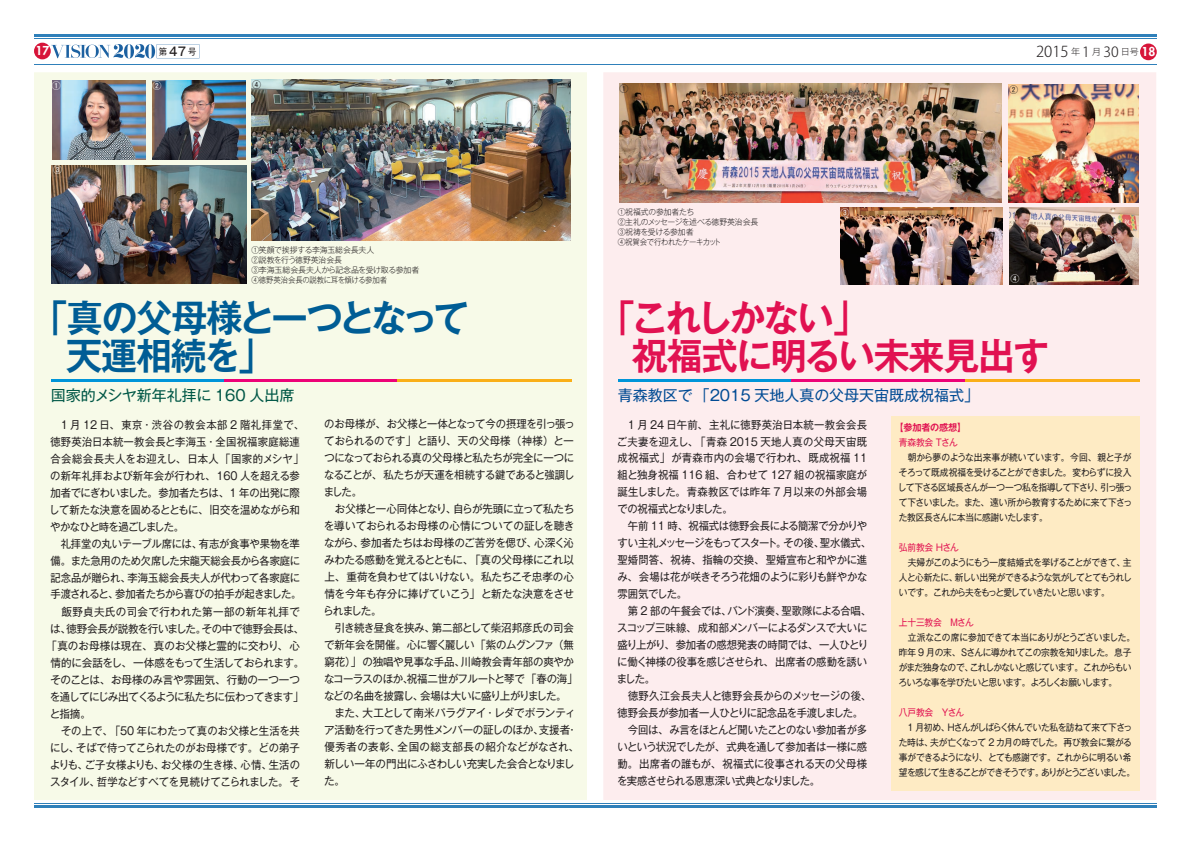
<style>
.page{position:relative;width:1191px;height:842px;background:#fff}
.page>*{position:absolute;margin:0;border:0;box-sizing:border-box;transform-origin:0 0}
.t1{font:700 37.1px/38px "Gothic MB101 Pro De";letter-spacing:-.04em;color:#e11151}
.t2{font:700 37.1px/38px "Gothic MB101 Pro De";letter-spacing:-.03em;color:#005d95}
.t3{font:15px "Gothic MB101 Pro";color:#014b94}
.t4{font:15px "Gothic MB101 Pro";color:#005746}
.t5{font:300 15px "Koz Go Pro";color:#231f20}
.t6{font:800 12px "Futura";color:#fff}
.t7{font:11px/17px "Gothic MB101 Pro";letter-spacing:-.02em;color:#231f20;scale:.94 1}
.t8{font:11px "Gothic MB101 Pro";letter-spacing:-.02em;color:#231f20;scale:.96 1}
.t9{font:11px "Gothic MB101 Pro";letter-spacing:-.05em;color:#231f20;scale:.94 1}
.t10{font:11px "Gothic MB101 Pro";letter-spacing:-.07em;color:#231f20;scale:.96 1}
.t11{font:11px "Gothic MB101 Pro";letter-spacing:.01em;color:#231f20;scale:.94 1}
.t12{font:11px "Gothic MB101 Pro";letter-spacing:-.045em;color:#231f20;scale:.96 1}
.t13{font:11px "Gothic MB101 Pro";letter-spacing:.055em;color:#231f20;scale:.94 1}
.t14{font:11px "Gothic MB101 Pro";letter-spacing:.02em;color:#231f20;scale:.94 1}
.t15{font:11px "Gothic MB101 Pro";letter-spacing:.04em;color:#231f20;scale:.94 1}
.t16{font:11px "Gothic MB101 Pro";color:#231f20;scale:.96 1}
.t17{font:11px "Gothic MB101 Pro";letter-spacing:.025em;color:#231f20;scale:.96 1}
.t18{font:11px "Gothic MB101 Pro";letter-spacing:-.075em;color:#231f20;scale:.94 1}
.t19{font:9.5px/15px "Gothic MB101 Pro";letter-spacing:-.065em;color:#231f20;text-align:justify;scale:.92 1}
.t20{font:9.5px "Gothic MB101 Pro";letter-spacing:-.02em;color:#e11151;scale:.92 1}
.t21{font:700 9.5px "Gothic MB101 Pro De";letter-spacing:-.02em;color:#e11151;scale:.96 1}
.t22{font:9px "Gothic MB101 Pro";color:#fff}
.t23{font:9px "Gothic MB101 Pro";color:#231f20;scale:.92 1}
.t24{font:9px "Gothic MB101 Pro";color:#231f20}
.t25{font:300 8px/10px "Gothic MB101 Pro";letter-spacing:-.01em;color:#231f20}
.t26{font:300 8px/10px "Gothic MB101 Pro";letter-spacing:-.03em;color:#231f20}
.s1{font-weight:500;font-size:12px}
.s2{font-size:14px}
.s3{font-family:"Futura";font-weight:800;font-size:12px;color:#fff}
</style>
<div class="page">
<hr style="left:34px;top:34px;width:1123px;height:2px;background:#2f80ba">
<hr style="left:34px;top:38px;width:1123px;height:1px;background:#2f80ba">
<hr style="left:34px;top:803px;width:1123px;height:1px;background:#2f80ba">
<hr style="left:34px;top:805px;width:1123px;height:2px;background:#2f80ba">
<hr style="left:34px;top:64px;width:1123px;height:1px;background:#2f80ba">
<div style="left:1140px;top:44px;width:16px;height:16px;background:#d71439;border-radius:50%"></div>
<svg style="left:51px;top:44px;width:148px;height:14px"></svg>
<div style="left:34px;top:43px;width:17px;height:16px;background:#d71439;border-radius:50%"></div>
<div style="left:34px;top:72px;width:553px;height:728px;background:#f7fae8"></div>
<div style="left:603px;top:72px;width:553px;height:728px;background:#fdedee"></div>
<hr style="left:51px;top:379px;width:175px;height:3px;background:#0095d9">
<hr style="left:224px;top:379px;width:175px;height:3px;background:#ed0277">
<hr style="left:397px;top:379px;width:175px;height:3px;background:#faaf18">
<hr style="left:618px;top:379px;width:175px;height:3px;background:#0095d9">
<hr style="left:791px;top:379px;width:175px;height:3px;background:#ed0277">
<hr style="left:964px;top:379px;width:175px;height:3px;background:#faaf18">
<img style="left:252px;top:80px;width:318px;height:161px">
<img style="left:52px;top:165px;width:194px;height:118px">
<img style="left:52px;top:80px;width:94px;height:80px">
<img style="left:152px;top:80px;width:94px;height:80px">
<div style="left:891px;top:417px;width:249px;height:374px;background:#feebc4"></div>
<img style="left:619px;top:84px;width:382px;height:119px">
<img style="left:840px;top:207px;width:162px;height:78px">
<img style="left:1009px;top:207px;width:129px;height:78px">
<img style="left:1008px;top:84px;width:130px;height:118px">
<p class="t6" style="left:36px;top:43px;width:15px">17</p>
<p class="t23" style="left:159px;top:44px;width:42px">第<span class="s1">47</span>号</p>
<h2 class="t5" style="left:1036px;top:42px;width:121px">2015 <sup>年</sup> <span class="s2">1</span> <sup>月</sup> <span class="s2">30</span> <sup>日号</sup> <span class="s3">18</span></h2>
<p class="t22" style="left:52px;top:78px;width:10px">①</p>
<p class="t22" style="left:152px;top:78px;width:10px">②</p>
<p class="t22" style="left:53px;top:162px;width:10px">③</p>
<p class="t24" style="left:252px;top:77px;width:10px">④</p>
<p class="t25" style="left:251px;top:244px;width:169px">①笑顔で挨拶する李海玉総会長夫人 　<br>②説教を行う徳野英治会長<br>③李海玉総会長夫人から記念品を受け取る参加者<br>④徳野英治会長の説教に耳を傾ける参加者</p>
<p class="t24" style="left:619px;top:81px;width:10px">①</p>
<p class="t24" style="left:1009px;top:82px;width:10px">②</p>
<p class="t26" style="left:617px;top:206px;width:142px">①祝福式の参加者たち 　<br>②主礼のメッセージを述べる徳野英治会長<br>③祝祷を受ける参加者<br>④祝賀会で行われたケーキカット</p>
<p class="t22" style="left:840px;top:205px;width:10px">③</p>
<p class="t22" style="left:1010px;top:271px;width:10px">④</p>
<h1 class="t2" style="left:66px;top:294px;width:404px;text-indent:-34px">「真の父母様と一つとなって天運相続を」</h1>
<h1 class="t1" style="left:632px;top:294px;width:419px;text-indent:-33px">「これしかない」<br>祝福式に明るい未来見出す</h1>
<h2 class="t4" style="left:51px;top:382px;width:245px">国家的メシヤ新年礼拝に 160 人出席</h2>
<h2 class="t3" style="left:618px;top:382px;width:363px">青森教区で「2015 天地人真の父母天宙既成祝福式」</h2>
<p class="t13" style="left:50px;top:415px;width:271px">　1 月 12 日、東京・渋谷の教会本部 2 階礼拝堂で、</p>
<p class="t14" style="left:50px;top:432px;width:267px">徳野英治日本統一教会長と李海玉・全国祝福家庭総連</p>
<p class="t15" style="left:50px;top:449px;width:271px">合会総会長夫人をお迎えし、日本人「国家的メシヤ」</p>
<p class="t7" style="left:50px;top:465px;width:267px">の新年礼拝および新年会が行われ、160 人を超える参</p>
<p class="t7" style="left:50px;top:482px;width:267px">加者でにぎわいました。参加者たちは、1 年の出発に際</p>
<p class="t7" style="left:49px;top:499px;width:268px">して新たな決意を固めるとともに、旧交を温めながら和</p>
<p class="t18" style="left:50px;top:517px;width:144px">やかなひと時を過ごしました。</p>
<p class="t7" style="left:50px;top:533px;width:267px">　礼拝堂の丸いテーブル席には、有志が食事や果物を準</p>
<p class="t7" style="left:50px;top:550px;width:267px">備。また急用のため欠席した宋龍天総会長から各家庭に</p>
<p class="t7" style="left:50px;top:567px;width:267px">記念品が贈られ、李海玉総会長夫人が代わって各家庭に</p>
<p class="t9" style="left:50px;top:585px;width:269px">手渡されると、参加者たちから喜びの拍手が起きました。</p>
<p class="t17" style="left:50px;top:602px;width:261px">　飯野貞夫氏の司会で行われた第一部の新年礼拝で</p>
<p class="t8" style="left:50px;top:619px;width:266px">は、徳野会長が説教を行いました。その中で徳野会長は、</p>
<p class="t16" style="left:47px;top:636px;width:265px">「真のお母様は現在、真のお父様と霊的に交わり、心</p>
<p class="t12" style="left:50px;top:653px;width:266px">情的に会話をし、一体感をもって生活しておられます。</p>
<p class="t8" style="left:50px;top:670px;width:261px">そのことは、お母様のみ言や雰囲気、行動の一つ一つ</p>
<p class="t10" style="left:50px;top:687px;width:266px">を通してにじみ出てくるように私たちに伝わってきます」</p>
<p class="t8" style="left:50px;top:704px;width:44px">と指摘。</p>
<p class="t7" style="left:50px;top:720px;width:267px">　その上で、「50 年にわたって真のお父様と生活を共</p>
<p class="t7" style="left:50px;top:737px;width:267px">にし、そばで侍ってこられたのがお母様です。どの弟子</p>
<p class="t11" style="left:50px;top:755px;width:268px">よりも、ご子女様よりも、お父様の生き様、心情、生活の</p>
<p class="t7" style="left:50px;top:771px;width:267px">スタイル、哲学などすべてを見続けてこられました。そ</p>
<p class="t7" style="left:323px;top:414px;width:274px">のお母様が、お父様と一体となって今の摂理を引っ張っておられるのです」と語り、天の父母様（神様）と一つになっておられる真の父母様と私たちが完全に一つになることが、私たちが天運を相続する鍵であると強調しました。<br>　お父様と一心同体となり、自らが先頭に立って私たちを導いておられるお母様の心情についての証しを聴きながら、参加者たちはお母様のご苦労を偲び、心深く沁みわたる感動を覚えるとともに、「真の父母様にこれ以上、重荷を負わせてはいけない。私たちこそ忠孝の心情を今年も存分に捧げていこう」と新たな決意をさせられました。<br>　引き続き昼食を挟み、第二部として柴沼邦彦氏の司会で新年会を開催。心に響く麗しい「紫のムグンファ（無窮花）」の独唱や見事な手品、川崎教会青年部の爽やかなコーラスのほか、祝福二世がフルートと琴で「春の海」などの名曲を披露し、会場は大いに盛り上がりました。　また、大工として南米パラグアイ・レダでボランティア活動を行ってきた男性メンバーの証しのほか、支援者・優秀者の表彰、全国の総支部長の紹介などがなされ、新しい一年の門出にふさわしい充実した会合となりました。</p>
<p class="t7" style="left:617px;top:414px;width:272px">　1 月 24 日午前、主礼に徳野英治日本統一教会会長ご夫妻を迎えし、「青森 2015 天地人真の父母天宙既成祝福式」が青森市内の会場で行われ、既成祝福 11組と独身祝福 116 組、合わせて 127 組の祝福家庭が誕生しました。青森教区では昨年 7 月以来の外部会場での祝福式となりました。<br>　午前 11 時、祝福式は徳野会長による簡潔で分かりやすい主礼メッセージをもってスタート。その後、聖水儀式、聖婚問答、祝祷、指輪の交換、聖婚宣布と和やかに進み、会場は花が咲きそろう花畑のように彩りも鮮やかな雰囲気でした。<br>　第 2 部の午餐会では、バンド演奏、聖歌隊による合唱、スコップ三味線、成和部メンバーによるダンスで大いに盛り上がり、参加者の感想発表の時間では、一人ひとりに働く神様の役事を感じさせられ、出席者の感動を誘いました。<br>　徳野久江会長夫人と徳野会長からのメッセージの後、徳野会長が参加者一人ひとりに記念品を手渡しました。　今回は、み言をほとんど聞いたことのない参加者が多いという状況でしたが、式典を通して参加者は一様に感動。出席者の誰もが、祝福式に役事される天の父母様を実感させられる恩恵深い式典となりました。</p>
<p class="t21" style="left:894px;top:419px;width:76px">【参加者の感想】</p>
<p class="t20" style="left:899px;top:434px;width:66px">青森教会 Ｔさん</p>
<p class="t19" style="left:898px;top:448px;width:256px">　朝から夢のような出来事が続いています。今回、親と子がそろって既成祝福を受けることができました。変わらずに投入して下さる区域長さんが一つ一つ私を指導して下さり、引っ張って下さいました。また、遠い所から教育するために来て下さった教区長さんに本当に感謝いたします。</p>
<p class="t20" style="left:899px;top:539px;width:67px">弘前教会 Ｈさん</p>
<p class="t19" style="left:899px;top:553px;width:255px">　夫婦がこのようにもう一度結婚式を挙げることができて、主人と心新たに、新しい出発ができるような気がしてとてもうれしいです。これから夫をもっと愛していきたいと思います。</p>
<p class="t20" style="left:899px;top:614px;width:83px">上十三教会　Ｍさん</p>
<p class="t19" style="left:898px;top:628px;width:258px;text-align:left">　立派なこの席に参加できて本当にありがとうございました。昨年 9 月の末、Ｓさんに導かれてこの宗教を知りました。息子がまだ独身なので、これしかないと感じています。これからもいろいろな事を学びたいと思います。よろしくお願いします。</p>
<p class="t20" style="left:899px;top:704px;width:73px">八戸教会　Ｙさん</p>
<p class="t19" style="left:898px;top:718px;width:258px;text-align:left">　1 月初め、Ｈさんがしばらく休んでいた私を訪ねて来て下さった時は、夫が亡くなって 2 カ月の時でした。再び教会に繋がる事ができるようになり、とても感謝です。これからに明るい希望を感じて生きることができそうです。ありがとうございました。</p>
</div>
